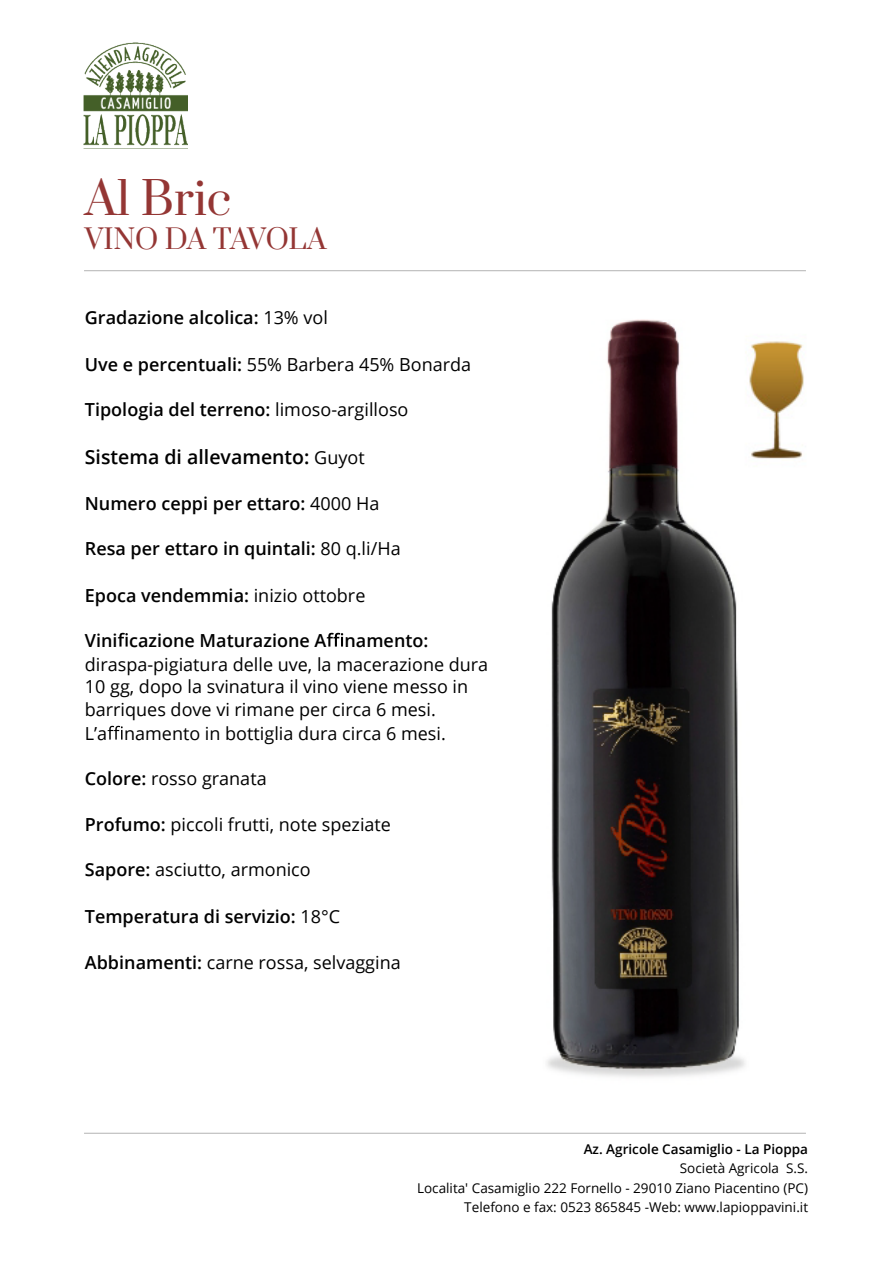
<style>
.page{position:relative;width:893px;height:1263px;background:#fff}
.page>*{position:absolute;margin:0;border:0;box-sizing:border-box;transform-origin:0 0}
.t1{font:45px "Prata";color:#943634}
.t2{font:27px "Prata";letter-spacing:-.01em;color:#943634}
.t3{font:600 19.5px "Open Sans";color:#000}
.t4{font:18px/23px "Open Sans";color:#000}
.t5{font:600 18px "Open Sans";color:#000}
.t6{font:13.5px/19.5px "Open Sans";color:#000;text-align:right}
.t7{font:600 13.5px "Open Sans";color:#000}
.s1{font-weight:400}
.s2{font-weight:600}
.s3{font-weight:400;font-size:18px}
</style>
<div class="page">
<img style="left:547px;top:319px;width:198px;height:758px">
<hr style="left:84px;top:270px;width:722px;height:1px;background:#b3b3b3">
<svg style="left:118px;top:633px;width:10px;height:14px"></svg>
<svg style="left:327px;top:633px;width:16px;height:14px"></svg>
<svg style="left:107px;top:726px;width:16px;height:14px"></svg>
<hr style="left:84px;top:1133px;width:722px;height:1px;background:#b3b3b3">
<img style="left:84px;top:42px;width:103px;height:107px">
<img style="left:734px;top:322px;width:70px;height:150px">
<h1 class="t1" style="left:85px;top:170px;width:148px">Al Bric</h1>
<h2 class="t2" style="left:85px;top:222px;width:243px">VINO DA TAVOLA</h2>
<p class="t5" style="left:85px;top:305px;width:244px">Gradazione alcolica: <span class="s1">13% vol</span></p>
<p class="t4" style="left:85px;top:352px;width:388px"><span class="s2">Uve e percentuali:</span> 55% Barbera 45% Bonarda</p>
<p class="t5" style="left:85px;top:397px;width:325px">Tipologia del terreno: <span class="s1">limoso-argilloso</span></p>
<p class="t3" style="left:85px;top:443px;width:281px">Sistema di allevamento: <span class="s3">Guyot</span></p>
<p class="t5" style="left:85px;top:491px;width:296px">Numero ceppi per ettaro: <span class="s1">4000 Ha</span></p>
<p class="t5" style="left:85px;top:536px;width:317px">Resa per ettaro in quintali: <span class="s1">80 q.li/Ha</span></p>
<p class="t5" style="left:85px;top:583px;width:282px">Epoca vendemmia: <span class="s1">inizio ottobre</span></p>
<p class="t5" style="left:85px;top:628px;width:345px">Vini cazione Maturazione A namento:</p>
<p class="t4" style="left:85px;top:652px;width:405px">diraspa-pigiatura delle uve, la macerazione dura 10 gg, dopo la svinatura il vino viene messo in barriques dove vi rimane per circa 6 mesi.<br>L’a namento in bottiglia dura circa 6 mesi.</p>
<p class="t4" style="left:85px;top:766px;width:183px"><span class="s2">Colore:</span> rosso granata</p>
<p class="t4" style="left:85px;top:813px;width:308px"><span class="s2">Profumo:</span> piccoli frutti, note speziate</p>
<p class="t4" style="left:85px;top:858px;width:227px"><span class="s2">Sapore:</span> asciutto, armonico</p>
<p class="t5" style="left:85px;top:904px;width:257px">Temperatura di servizio: <span class="s1">18°C</span></p>
<p class="t4" style="left:85px;top:951px;width:317px"><span class="s2">Abbinamenti:</span> carne rossa, selvaggina</p>
<p class="t7" style="left:583px;top:1139px;width:226px">Az. Agricole Casamiglio - La Pioppa</p>
<p class="t6" style="left:417px;top:1158px;width:392px">Società Agricola S.S.<br>Localita' Casamiglio 222 Fornello - 29010 Ziano Piacentino (PC)<br>Telefono e fax: 0523 865845 -Web: www.lapioppavini.it</p>
</div>
